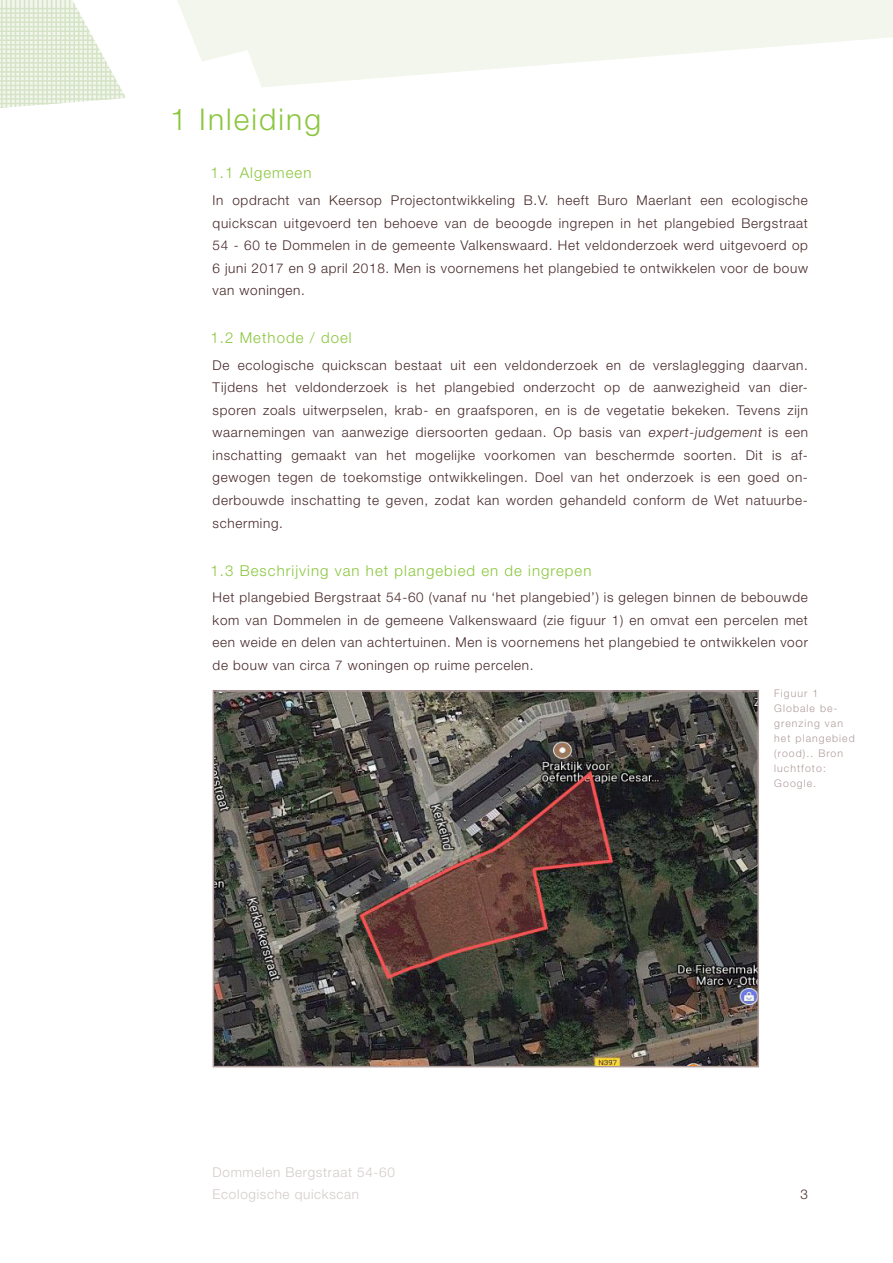
<style>
.page{position:relative;width:893px;height:1263px;background:#fff}
.page>*{position:absolute;margin:0;border:0;box-sizing:border-box;transform-origin:0 0}
.t1{font:300 30px "Helvetica Neue LT Pro";letter-spacing:.07em;color:#8bc63e}
.t2{font:300 15px "Helvetica Neue LT Pro";letter-spacing:.07em;color:#8bc63e}
.t3{font:300 13.5px/22.5px "Helvetica Neue LT Pro";letter-spacing:.05em;color:#472829;text-align:justify}
.t4{font:300 13.5px/22.5px "Helvetica Neue LT Pro";letter-spacing:.05em;color:#d6caca}
.bijschrift{font:300 10.5px/15px "Helvetica Neue LT Pro";letter-spacing:.1em;color:#b19c9c}
</style>
<div class="page">
<svg style="left:125px;top:0;width:768px;height:98px;fill:#f2f6ec"></svg>
<svg style="left:0;top:0;width:125px;height:108px"></svg>
<img style="left:216px;top:693px;width:540px;height:371px">
<div style="left:213px;top:690px;width:546px;height:377px;border:2px solid #b19c9c"></div>
<p class="t1" style="left:170px;top:101px;width:153px">1 Inleiding</p>
<p class="t2" style="left:210px;top:164px;width:103px">1.1 Algemeen</p>
<p class="t3" style="left:213px;top:189px;width:597px">In opdracht van Keersop Projectontwikkeling B.V. heeft Buro Maerlant een ecologische quickscan uitgevoerd ten behoeve van de beoogde ingrepen in het plangebied Bergstraat 54 - 60 te Dommelen in de gemeente Valkenswaard. Het veldonderzoek werd uitgevoerd op 6 juni 2017 en 9 april 2018. Men is voornemens het plangebied te ontwikkelen voor de bouw van woningen.</p>
<p class="t2" style="left:210px;top:329px;width:143px">1.2 Methode / doel</p>
<p class="t3" style="left:213px;top:354px;width:597px">De ecologische quickscan bestaat uit een veldonderzoek en de verslaglegging daarvan.<br>Tijdens het veldonderzoek is het plangebied onderzocht op de aanwezigheid van dier&shy;sporen zoals uitwerpselen, krab- en graafsporen, en is de vegetatie bekeken. Tevens zijn waarnemingen van aanwezige diersoorten gedaan. Op basis van expert-judgement is een inschatting gemaakt van het mogelijke voorkomen van beschermde soorten. Dit is af&shy;gewogen tegen de toekomstige ontwikkelingen. Doel van het onderzoek is een goed on&shy;derbouwde inschatting te geven, zodat kan worden gehandeld conform de Wet natuurbe&shy;scherming.</p>
<p class="t2" style="left:210px;top:561px;width:383px">1.3 Beschrijving van het plangebied en de ingrepen</p>
<p class="t3" style="left:213px;top:586px;width:597px">Het plangebied Bergstraat 54-60 (vanaf nu ‘het plangebied’) is gelegen binnen de bebouwde kom van Dommelen in de gemeene Valkenswaard (zie figuur 1) en omvat een percelen met een weide en delen van achtertuinen. Men is voornemens het plangebied te ontwikkelen voor de bouw van circa 7 woningen op ruime percelen.</p>
<p class="bijschrift" style="left:774px;top:686px;width:46px">Figuur 1</p>
<p class="bijschrift" style="left:774px;top:701px;width:82px">Globale be&shy;grenzing van het plangebied (rood).. Bron luchtfoto:<br>Google.</p>
<p class="t4" style="left:213px;top:1160px;width:184px">Dommelen Bergstraat 54-60<br>Ecologische quickscan</p>
<p class="t3" style="left:800px;top:1183px;width:9px">3</p>
</div>
